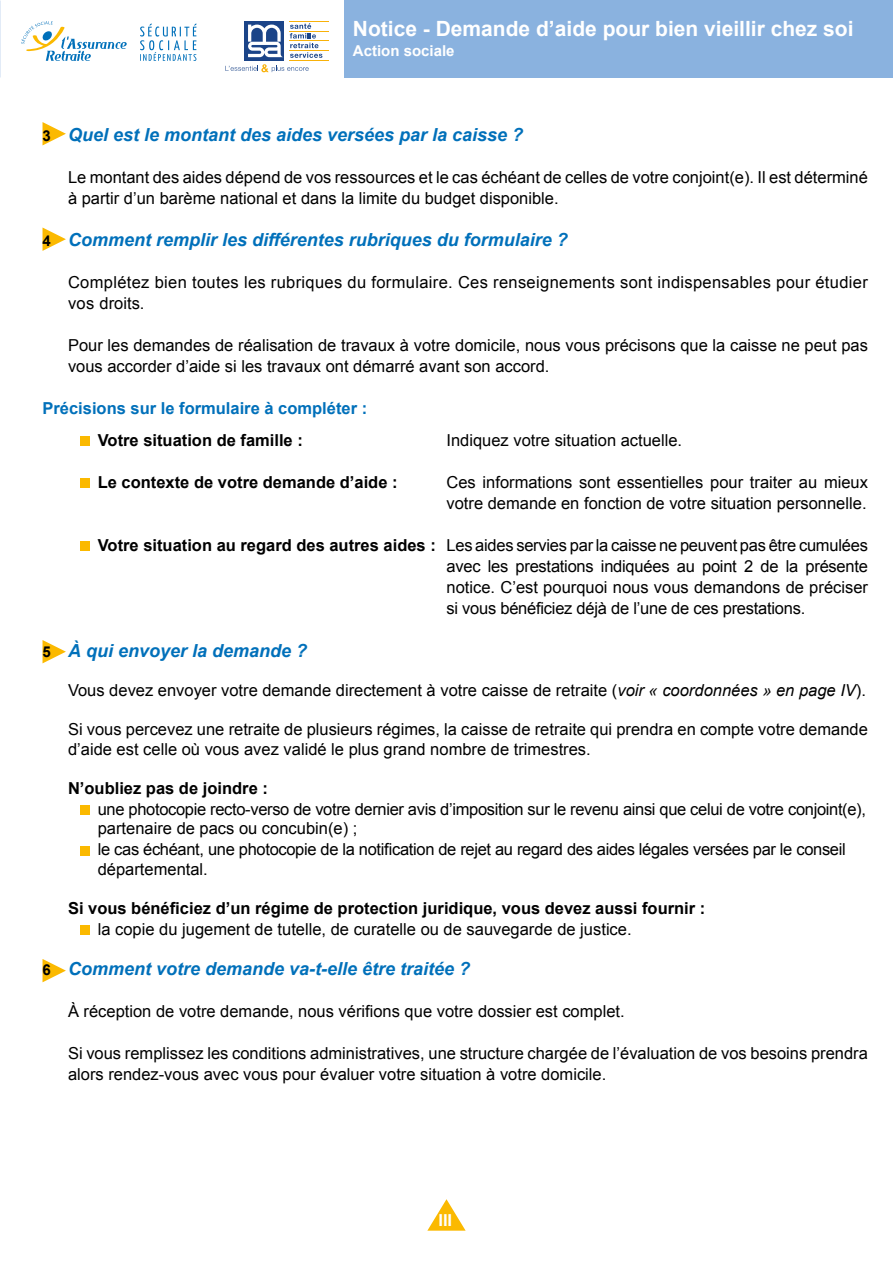
<style>
.page{position:relative;width:893px;height:1263px;background:#fff}
.page>*{position:absolute;margin:0;border:0;box-sizing:border-box;transform-origin:0 0}
.Paragraph_Style4{font:700 21px "Arial";color:#fff}
.Paragraph_Style30{font:italic 700 18px "Arial";color:#0070ba}
.Paragraph_Style30-2{font:16.5px/21px "Arial";color:#000}
.Paragraph_Style30-3{font:16.5px/19.5px "Arial";letter-spacing:-.02em;color:#000}
.Paragraph_Style30-4{font:700 16.5px "Arial";color:#000}
.Paragraph_Style30-5{font:16.5px/21px "Arial";letter-spacing:.02em;color:#000}
.t1{font:700 16.5px "Arial";color:#0070ba}
.Paragraph_Style4-2{font:700 16.5px "Arial";color:#fff}
.Paragraph_Style4-3{font:700 15px "Arial";color:#fff}
.s1{font-style:normal;font-size:15px;color:#000}
.s2{font-style:italic}
</style>
<div class="page">
<svg style="left:43px;top:122px;width:23px;height:23px"></svg>
<svg style="left:43px;top:227px;width:23px;height:24px"></svg>
<svg style="left:43px;top:640px;width:23px;height:23px"></svg>
<svg style="left:43px;top:959px;width:23px;height:23px"></svg>
<svg style="left:427px;top:1199px;width:39px;height:32px"></svg>
<svg style="left:21px;top:21px;width:106px;height:40px"></svg>
<svg style="left:140px;top:23px;width:57px;height:38px"></svg>
<svg style="left:290px;top:23px;width:32px;height:35px"></svg>
<hr style="left:289px;top:21px;width:39px;height:1px;background:#f8b10a">
<hr style="left:289px;top:31px;width:39px;height:1px;background:#f8b10a">
<hr style="left:289px;top:41px;width:39px;height:1px;background:#f8b10a">
<hr style="left:289px;top:50px;width:39px;height:1px;background:#f8b10a">
<hr style="left:289px;top:60px;width:39px;height:1px;background:#f8b10a">
<svg style="left:245px;top:21px;width:39px;height:39px"></svg>
<svg style="left:248px;top:25px;width:36px;height:32px"></svg>
<svg style="left:225px;top:64px;width:84px;height:8px"></svg>
<div style="left:344px;top:0;width:549px;height:77px;background:#8ab2df"></div>
<div style="left:81px;top:805px;width:9px;height:10px;background:#fbb900"></div>
<div style="left:81px;top:846px;width:9px;height:9px;background:#fbb900"></div>
<div style="left:81px;top:925px;width:9px;height:10px;background:#fbb900"></div>
<div style="left:81px;top:436px;width:9px;height:10px;background:#fbb900"></div>
<div style="left:81px;top:478px;width:9px;height:10px;background:#fbb900"></div>
<div style="left:81px;top:541px;width:9px;height:10px;background:#fbb900"></div>
<p class="Paragraph_Style4" style="left:353px;top:15px;width:502px">Notice - Demande d’aide pour bien vieillir chez soi</p>
<p class="Paragraph_Style4-3" style="left:353px;top:41px;width:103px">Action sociale</p>
<p class="Paragraph_Style30" style="left:43px;top:122px;width:482px"><span class="s1">3</span> Quel est le montant des aides versées par la caisse ?</p>
<p class="Paragraph_Style30-2" style="left:68px;top:167px;width:801px">Le montant des aides dépend de vos ressources et le cas échéant de celles de votre conjoint(e). Il est déterminé à partir d’un barème national et dans la limite du budget disponible.</p>
<p class="Paragraph_Style30" style="left:43px;top:227px;width:527px"><span class="s1">4</span> Comment remplir les différentes rubriques du formulaire ?</p>
<p class="Paragraph_Style30-5" style="left:68px;top:272px;width:801px">Complétez bien toutes les rubriques du formulaire. Ces renseignements sont indispensables pour étudier vos droits.</p>
<p class="Paragraph_Style30-2" style="left:68px;top:335px;width:801px">Pour les demandes de réalisation de travaux à votre domicile, nous vous précisons que la caisse ne peut pas vous accorder d’aide si les travaux ont démarré avant son accord.</p>
<p class="t1" style="left:43px;top:397px;width:326px">Précisions sur le formulaire à compléter :</p>
<p class="Paragraph_Style30-4" style="left:98px;top:429px;width:207px">Votre situation de famille :</p>
<p class="Paragraph_Style30-4" style="left:98px;top:471px;width:301px">Le contexte de votre demande d’aide :</p>
<p class="Paragraph_Style30-2" style="left:446px;top:429px;width:237px">Indiquez votre situation actuelle.</p>
<p class="Paragraph_Style30-2" style="left:446px;top:471px;width:423px">Ces informations sont essentielles pour traiter au mieux votre demande en fonction de votre situation personnelle.</p>
<p class="Paragraph_Style30-2" style="left:446px;top:534px;width:423px;text-align:justify">Les aides servies par la caisse ne peuvent pas être cumulées avec les prestations indiquées au point 2 de la présente notice. C’est pourquoi nous vous demandons de préciser si vous bénéficiez déjà de l’une de ces prestations.</p>
<p class="Paragraph_Style30-4" style="left:98px;top:534px;width:340px">Votre situation au regard des autres aides :</p>
<p class="Paragraph_Style30" style="left:43px;top:639px;width:266px"><span class="s1">5</span> À qui envoyer la demande ?</p>
<p class="Paragraph_Style30-2" style="left:68px;top:680px;width:799px">Vous devez envoyer votre demande directement à votre caisse de retraite (<span class="s2">voir « coordonnées » en page IV</span>).</p>
<p class="Paragraph_Style30-2" style="left:68px;top:720px;width:801px;line-height:19.5px">Si vous percevez une retraite de plusieurs régimes, la caisse de retraite qui prendra en compte votre demande d’aide est celle où vous avez validé le plus grand nombre de trimestres.</p>
<p class="Paragraph_Style30-4" style="left:68px;top:777px;width:201px">N’oubliez pas de joindre :</p>
<p class="Paragraph_Style30-3" style="left:98px;top:799px;width:770px">une photocopie recto-verso de votre dernier avis d’imposition sur le revenu ainsi que celui de votre conjoint(e), partenaire de pacs ou concubin(e) ;</p>
<p class="Paragraph_Style30-3" style="left:98px;top:840px;width:749px">le cas échéant, une photocopie de la notification de rejet au regard des aides légales versées par le conseil départemental.</p>
<p class="Paragraph_Style30-4" style="left:68px;top:897px;width:639px">Si vous bénéficiez d’un régime de protection juridique, vous devez aussi fournir :</p>
<p class="Paragraph_Style30-2" style="left:98px;top:919px;width:535px">la copie du jugement de tutelle, de curatelle ou de sauvegarde de justice.</p>
<p class="Paragraph_Style30" style="left:43px;top:957px;width:429px"><span class="s1">6</span> Comment votre demande va-t-elle être traitée ?</p>
<p class="Paragraph_Style30-2" style="left:68px;top:1001px;width:558px">À réception de votre demande, nous vérifions que votre dossier est complet.</p>
<p class="Paragraph_Style30-2" style="left:68px;top:1043px;width:801px">Si vous remplissez les conditions administratives, une structure chargée de l’évaluation de vos besoins prendra alors rendez-vous avec vous pour évaluer votre situation à votre domicile.</p>
<p class="Paragraph_Style4-2" style="left:438px;top:1209px;width:15px">III</p>
</div>
